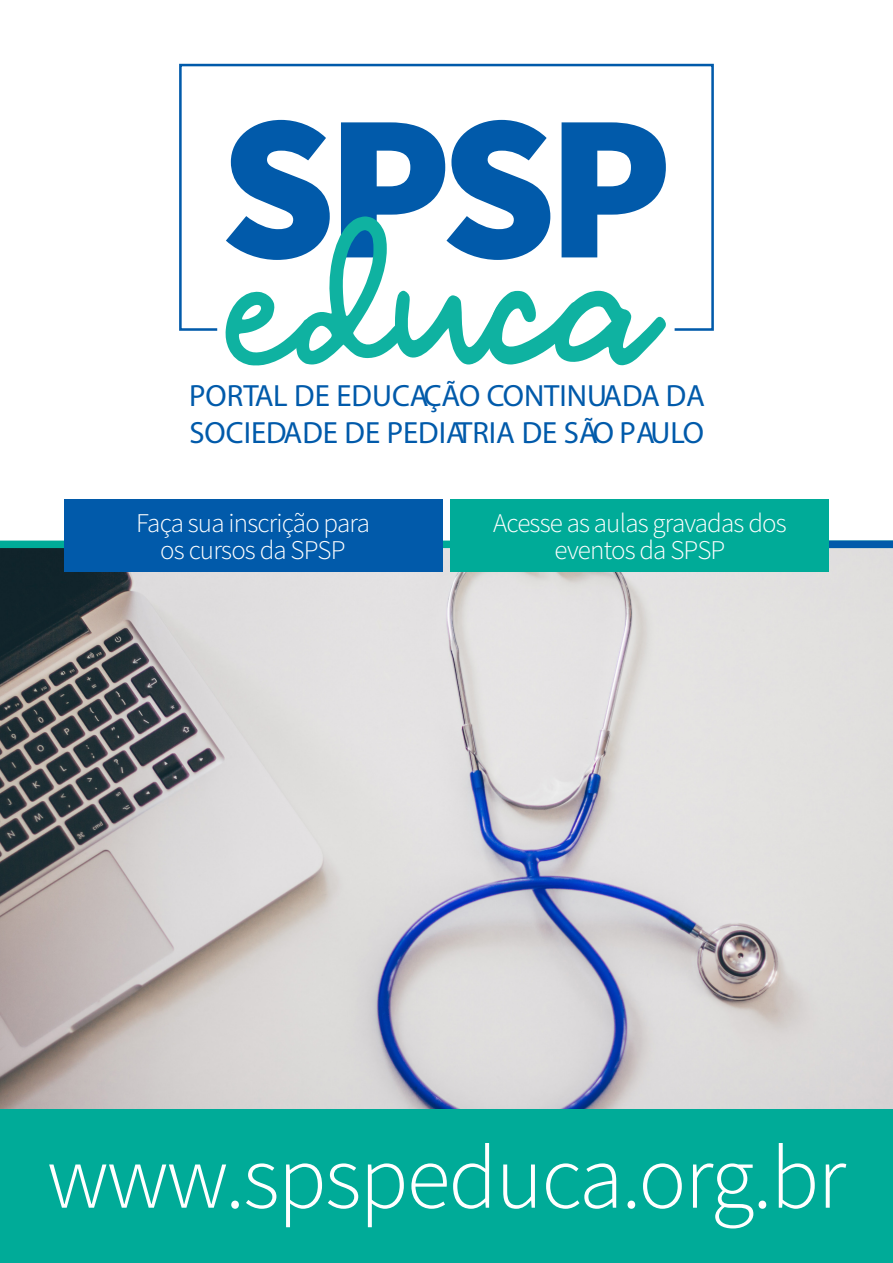
<style>
.page{position:relative;width:893px;height:1263px;background:#fff}
.page>*{position:absolute;margin:0;border:0;box-sizing:border-box;transform-origin:0 0}
.t1{font:300 90px "Source Sans Pro";letter-spacing:-.02em;color:#fff}
.t2{font:30.75px/36.9px "Myriad Pro";color:#015aaa}
.t3{font:300 27px/27px "Source Sans Pro";letter-spacing:-.03em;color:#fff;text-align:center}
</style>
<div class="page">
<img style="left:0;top:548px;width:893px;height:562px">
<div style="left:0;top:541px;width:893px;height:7px;background:#00ab98"></div>
<div style="left:64px;top:500px;width:378px;height:72px;background:#015aaa"></div>
<div style="left:581px;top:541px;width:312px;height:7px;background:#015aaa"></div>
<div style="left:451px;top:500px;width:378px;height:72px;background:#00ab98"></div>
<svg style="left:179px;top:63px;width:535px;height:268px"></svg>
<svg style="left:225px;top:120px;width:441px;height:245px"></svg>
<div style="left:0;top:1110px;width:893px;height:153px;background:#00ab98"></div>
<p class="t2" style="left:189px;top:377px;width:517px">PORTAL DE EDUCAÇÃO CONTINUADA DA<br>SOCIEDADE DE PEDIATRIA DE SÃO PAULO</p>
<p class="t3" style="left:136px;top:510px;width:235px">Faça sua inscrição para</p>
<p class="t3" style="left:160px;top:537px;width:187px">os cursos da SPSP</p>
<p class="t3" style="left:493px;top:510px;width:295px">Acesse as aulas gravadas dos eventos da SPSP</p>
<p class="t1" style="left:47px;top:1123px;width:800px">www.spspeduca.org.br</p>
</div>
